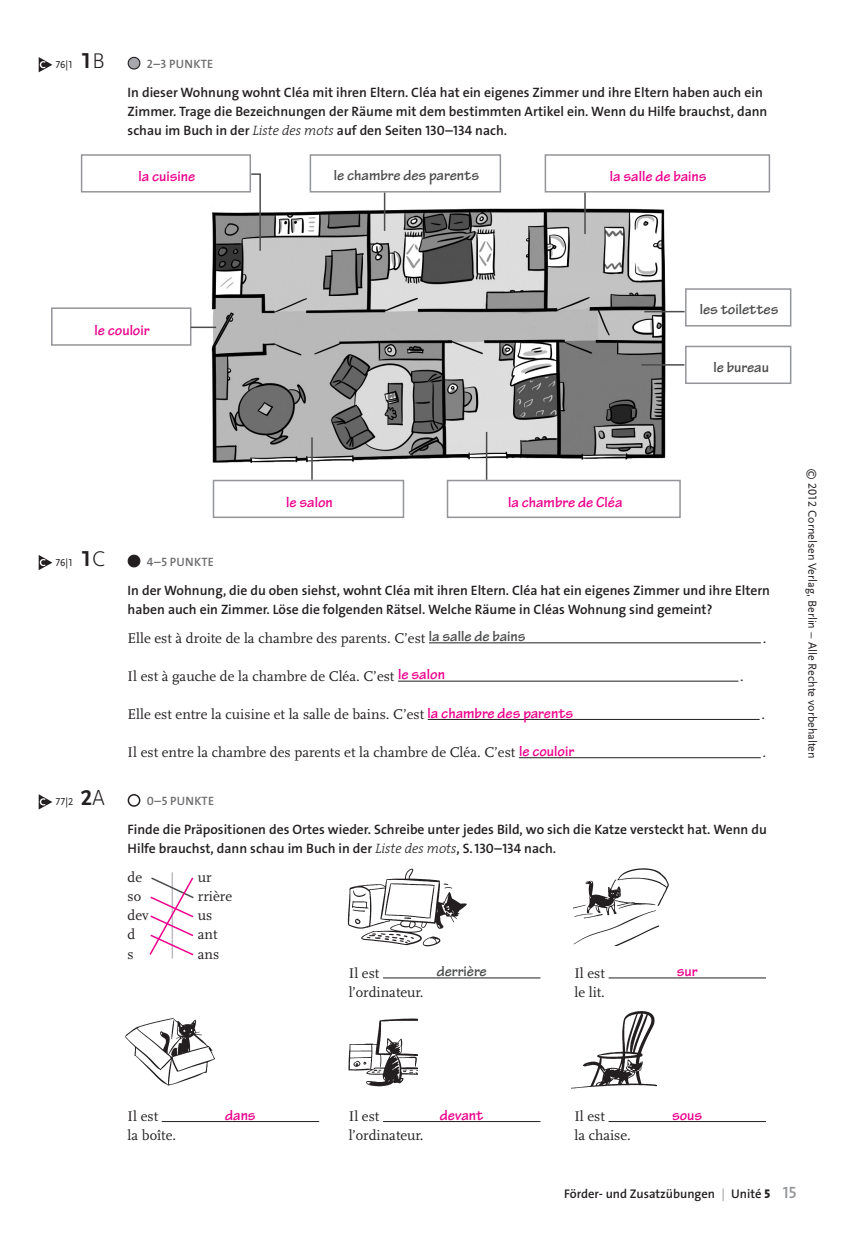
<style>
.page{position:relative;width:851px;height:1234px;background:#fff}
.page>*{position:absolute;margin:0;border:0;box-sizing:border-box;transform-origin:0 0}
._41c_Aufgabe_mit_Abs{font:22.5px "Scala Sans CV Bold Caps";color:#231f20}
._71a_Sprechblase_Wor{font:700 15.3px "Tekton Pro";color:#ed028c}
.t1{font:700 15.3px "Tekton Pro";color:#4b4c4d}
._11d_Fließtext_ohne{font:14.7px/19.2px "Scala CV";color:#231f20}
._11e_Fließtext_Einzu{font:14.7px "Scala CV";color:#231f20}
._11c_Fließtext_Einzu{font:14.7px "Scala CV";color:#231f20}
._41a_Aufgaben_nach_R{font:13.65px/19.2px "The Sans LP6 Se Bld";color:#231f20}
.t2{font:12.6px "The Sans LP6 Se Bld";color:#231f20}
._41c_Aufgabe_mit_Abs-2{font:12.15px "The Sans LP6 Se Bld";letter-spacing:.015em;color:#6c6d70}
.t3{font:12px "Scala Sans CV";color:#231f20}
.t4{font:10.5px "Scala Sans CV Caps";color:#231f20}
.s1{font-family:"Scala Sans CV Light";font-size:22.2px}
.s2{font-family:"The Serif HP3 Lig IT"}
.s3{font-family:"Tekton Pro";font-weight:700;font-size:15.3px;color:#4b4c4d}
.s4{font-family:"Tekton Pro";font-weight:700;font-size:15.3px;color:#ed028c}
.s5{font-family:"Scala Sans CV Caps"}
.s6{color:#a8a9ad}
.s7{font-family:"The Sans LP8 Ex Bld"}
.s8{font-size:16.5px;color:#939598}
</style>
<div class="page">
<div style="left:128px;top:57px;width:12px;height:12px;background:#a8a9ad;border-radius:50%"></div>
<div style="left:128px;top:57px;width:12px;height:13px;border:1px solid #231f20;border-radius:50%"></div>
<div style="left:128px;top:555px;width:12px;height:11px;background:#231f20;border-radius:50%"></div>
<div style="left:128px;top:554px;width:12px;height:13px;border:1px solid #231f20;border-radius:50%"></div>
<hr style="left:429px;top:642px;width:331px;height:1px;background:#231f20">
<hr style="left:398px;top:680px;width:340px;height:1px;background:#231f20">
<hr style="left:427px;top:719px;width:332px;height:1px;background:#231f20">
<hr style="left:519px;top:757px;width:241px;height:1px;background:#231f20">
<div style="left:128px;top:793px;width:12px;height:13px;border:2px solid #231f20;border-radius:50%"></div>
<svg style="left:39px;top:57px;width:13px;height:15px"></svg>
<img style="left:207px;top:206px;width:461px;height:258px">
<div style="left:81px;top:154px;width:170px;height:38px;border:2px solid #939598"></div>
<div style="left:309px;top:154px;width:192px;height:38px;border:2px solid #939598"></div>
<div style="left:544px;top:154px;width:226px;height:38px;background:#fff;border:2px solid #939598"></div>
<div style="left:51px;top:307px;width:140px;height:38px;background:#fff;border:2px solid #939598"></div>
<div style="left:213px;top:479px;width:191px;height:39px;background:#fff;border:2px solid #939598"></div>
<div style="left:446px;top:479px;width:234px;height:39px;background:#fff;border:2px solid #939598"></div>
<div style="left:685px;top:345px;width:106px;height:39px;border:2px solid #939598"></div>
<div style="left:685px;top:288px;width:106px;height:38px;border:2px solid #939598"></div>
<svg style="left:250px;top:173px;width:11px;height:79px"></svg>
<hr style="left:384px;top:192px;width:1px;height:39px;background:#4b4c4d">
<hr style="left:584px;top:192px;width:1px;height:42px;background:#4b4c4d">
<hr style="left:644px;top:311px;width:40px;height:1px;background:#4b4c4d">
<hr style="left:641px;top:364px;width:43px;height:1px;background:#4b4c4d">
<hr style="left:486px;top:432px;width:1px;height:47px;background:#4b4c4d">
<hr style="left:311px;top:437px;width:2px;height:42px;background:#4b4c4d">
<hr style="left:191px;top:326px;width:25px;height:2px;background:#4b4c4d">
<svg style="left:39px;top:555px;width:13px;height:15px"></svg>
<svg style="left:39px;top:794px;width:13px;height:15px"></svg>
<hr style="left:608px;top:1120px;width:157px;height:1px;background:#231f20">
<hr style="left:383px;top:1120px;width:157px;height:1px;background:#231f20">
<hr style="left:383px;top:977px;width:157px;height:1px;background:#231f20">
<hr style="left:608px;top:977px;width:157px;height:1px;background:#231f20">
<hr style="left:162px;top:1120px;width:157px;height:1px;background:#231f20">
<img style="left:573px;top:868px;width:96px;height:76px">
<img style="left:348px;top:1018px;width:69px;height:69px">
<img style="left:125px;top:1018px;width:90px;height:68px">
<img style="left:571px;top:1011px;width:85px;height:78px">
<img style="left:347px;top:868px;width:120px;height:79px">
<svg style="left:149px;top:872px;width:45px;height:86px"></svg>
<p class="t4" style="left:55px;top:59px;width:20px">76|1</p>
<p class="_41c_Aufgabe_mit_Abs" style="left:81px;top:48px;width:26px">1<span class="s1">B</span></p>
<p class="_41c_Aufgabe_mit_Abs-2" style="left:147px;top:56px;width:68px">2–3 PUNKTE</p>
<p class="_41a_Aufgaben_nach_R" style="left:128px;top:83px;width:641px">In dieser Wohnung wohnt Cléa mit ihren Eltern. Cléa hat ein eigenes Zimmer und ihre Eltern haben auch ein<br>Zimmer. Trage die Bezeichnungen der Räume mit dem bestimmten Artikel ein. Wenn du Hilfe brauchst, dann schau im Buch in der <span class="s2">Liste des mots</span> auf den Seiten 130–134 nach.</p>
<p class="t1" style="left:334px;top:166px;width:147px">le chambre des parents</p>
<p class="_71a_Sprechblase_Wor" style="left:138px;top:167px;width:58px">la cuisine</p>
<p class="_71a_Sprechblase_Wor" style="left:610px;top:167px;width:98px">la salle de bains</p>
<p class="_71a_Sprechblase_Wor" style="left:94px;top:321px;width:57px">le couloir</p>
<p class="t1" style="left:699px;top:300px;width:80px">les toilettes</p>
<p class="t1" style="left:713px;top:358px;width:57px">le bureau</p>
<p class="_71a_Sprechblase_Wor" style="left:286px;top:492px;width:48px">le salon</p>
<p class="_71a_Sprechblase_Wor" style="left:508px;top:492px;width:116px">la chambre de Cléa</p>
<p class="t4" style="left:55px;top:556px;width:20px">76|1</p>
<p class="t4" style="left:55px;top:796px;width:20px">77|2</p>
<p class="_41c_Aufgabe_mit_Abs" style="left:81px;top:546px;width:26px">1<span class="s1">C</span></p>
<p class="_41c_Aufgabe_mit_Abs-2" style="left:147px;top:554px;width:69px">4–5 PUNKTE</p>
<p class="_41a_Aufgaben_nach_R" style="left:128px;top:580px;width:644px">In der Wohnung, die du oben siehst, wohnt Cléa mit ihren Eltern. Cléa hat ein eigenes Zimmer und ihre Eltern haben auch ein Zimmer. Löse die folgenden Rätsel. Welche Räume in Cléas Wohnung sind gemeint?</p>
<p class="_11d_Fließtext_ohne" style="left:128px;top:628px;width:399px">Elle est à droite de la chambre des parents. C’est <span class="s3">la salle de bains</span></p>
<p class="_11c_Fließtext_Einzu" style="left:762px;top:629px;width:5px">.</p>
<p class="_11e_Fließtext_Einzu" style="left:740px;top:668px;width:5px">.</p>
<p class="_11e_Fließtext_Einzu" style="left:761px;top:706px;width:5px">.</p>
<p class="_11e_Fließtext_Einzu" style="left:762px;top:744px;width:5px">.</p>
<p class="_41c_Aufgabe_mit_Abs" style="left:81px;top:785px;width:26px">2<span class="s1">A</span></p>
<p class="_41c_Aufgabe_mit_Abs-2" style="left:147px;top:793px;width:69px">0–5 PUNKTE</p>
<p class="_41a_Aufgaben_nach_R" style="left:128px;top:819px;width:640px">Finde die Präpositionen des Ortes wieder. Schreibe unter jedes Bild, wo sich die Katze versteckt hat. Wenn du<br>Hilfe brauchst, dann schau im Buch in der <span class="s2">Liste des mots</span>, S.130–134 nach.</p>
<p class="_11d_Fließtext_ohne" style="left:128px;top:666px;width:319px">Il est à gauche de la chambre de Cléa. C’est <span class="s4">le salon</span></p>
<p class="_11d_Fließtext_ohne" style="left:128px;top:704px;width:447px">Elle est entre la cuisine et la salle de bains. C’est <span class="s4">la chambre des parents</span></p>
<p class="_11d_Fließtext_ohne" style="left:128px;top:743px;width:448px">Il est entre la chambre des parents et la chambre de Cléa. C’est <span class="s4">le couloir</span></p>
<p class="_11d_Fließtext_ohne" style="left:128px;top:867px;width:16px">de</p>
<p class="_11d_Fließtext_ohne" style="left:198px;top:867px;width:15px">ur</p>
<p class="_11d_Fließtext_ohne" style="left:128px;top:886px;width:15px">so</p>
<p class="_11d_Fließtext_ohne" style="left:198px;top:886px;width:36px">rrière</p>
<p class="_11d_Fließtext_ohne" style="left:128px;top:905px;width:23px">dev</p>
<p class="_11d_Fließtext_ohne" style="left:198px;top:905px;width:16px">us</p>
<p class="_11d_Fließtext_ohne" style="left:128px;top:925px;width:9px">d</p>
<p class="_11d_Fließtext_ohne" style="left:198px;top:925px;width:21px">ant</p>
<p class="_11d_Fließtext_ohne" style="left:128px;top:944px;width:8px">s</p>
<p class="_11d_Fließtext_ohne" style="left:198px;top:944px;width:23px">ans</p>
<p class="_11d_Fließtext_ohne" style="left:349px;top:963px;width:32px">Il est</p>
<p class="t1" style="left:436px;top:962px;width:52px">derrière</p>
<p class="_11d_Fließtext_ohne" style="left:349px;top:982px;width:76px">l’ordinateur.</p>
<p class="_11d_Fließtext_ohne" style="left:574px;top:963px;width:32px">Il est le lit.</p>
<p class="_71a_Sprechblase_Wor" style="left:676px;top:962px;width:22px">sur</p>
<p class="t3" style="left:818px;top:468px;width:292px;rotate:90deg">© <span class="s5">2012</span> Cornelsen Verlag, Berlin – Alle Rechte vorbehalten</p>
<p class="_11d_Fließtext_ohne" style="left:128px;top:1106px;width:50px">Il est<br>la boîte.</p>
<p class="_71a_Sprechblase_Wor" style="left:225px;top:1105px;width:32px">dans</p>
<p class="_71a_Sprechblase_Wor" style="left:440px;top:1105px;width:45px">devant</p>
<p class="_71a_Sprechblase_Wor" style="left:672px;top:1105px;width:32px">sous</p>
<p class="_11d_Fließtext_ohne" style="left:349px;top:1106px;width:76px">Il est l’ordinateur.</p>
<p class="_11d_Fließtext_ohne" style="left:574px;top:1106px;width:58px">Il est<br>la chaise.</p>
<p class="t2" style="left:564px;top:1185px;width:233px">Förder- und Zusatzübungen <span class="s6">|</span> Unité <span class="s7">5</span> <span class="s8">15</span></p>
</div>
